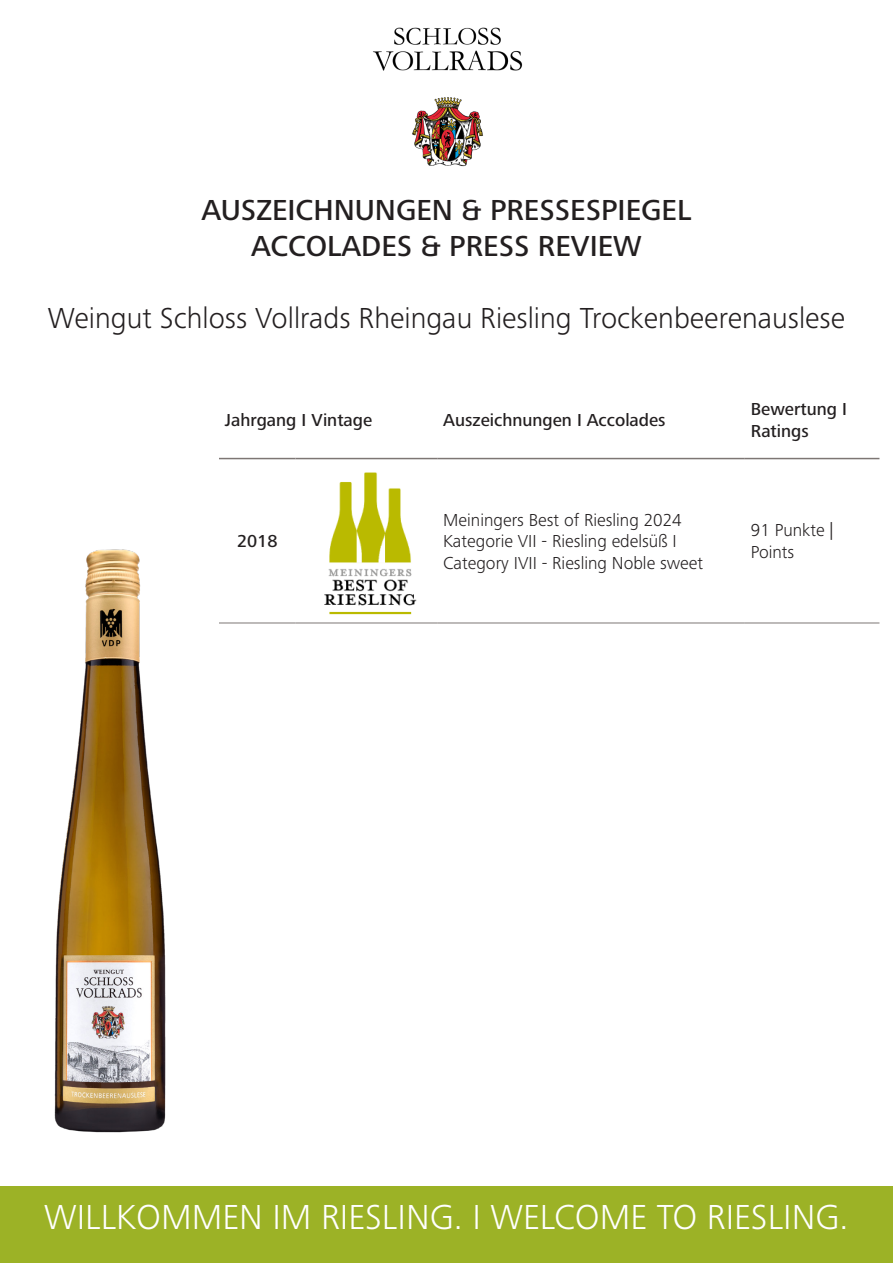
<style>
.page{position:relative;width:893px;height:1263px;background:#fff}
.page>*{position:absolute;margin:0;border:0;box-sizing:border-box;transform-origin:0 0}
.t1{font:300 36px "Frutiger Next Pro";color:#fff}
.t2{font:300 30px "Frutiger Next Pro";color:#231f20}
.t3{font:500 30px/36px "Frutiger Next Pro";color:#231f20;text-align:center}
.t4{font:300 18px/21.6px "Frutiger Next Pro";color:#231f20}
.t5{font:500 18px/21.6px "Frutiger Next Pro";color:#231f20}
</style>
<div class="page">
<div style="left:0;top:1186px;width:893px;height:77px;background:#9cb226"></div>
<img style="left:373px;top:27px;width:150px;height:140px">
<img style="left:54px;top:549px;width:112px;height:584px">
<hr style="left:437px;top:458px;width:308px;height:1px;background:#7d7674">
<hr style="left:437px;top:623px;width:308px;height:1px;background:#7d7674">
<hr style="left:295px;top:623px;width:142px;height:1px;background:#7d7674">
<hr style="left:295px;top:458px;width:142px;height:1px;background:#7d7674">
<hr style="left:745px;top:458px;width:134px;height:1px;background:#7d7674">
<hr style="left:745px;top:623px;width:134px;height:1px;background:#7d7674">
<hr style="left:219px;top:623px;width:76px;height:1px;background:#7d7674">
<hr style="left:219px;top:458px;width:76px;height:1px;background:#7d7674">
<img style="left:324px;top:472px;width:93px;height:143px">
<h2 class="t3" style="left:201px;top:192px;width:492px">AUSZEICHNUNGEN &amp; PRESSESPIEGEL<br>ACCOLADES &amp; PRESS REVIEW</h2>
<h2 class="t2" style="left:48px;top:301px;width:799px">Weingut Schloss Vollrads Rheingau Riesling Trockenbeerenauslese</h2>
<p class="t5" style="left:225px;top:409px;width:149px">Jahrgang I Vintage</p>
<p class="t5" style="left:443px;top:409px;width:224px">Auszeichnungen I Accolades</p>
<p class="t5" style="left:751px;top:398px;width:98px">Bewertung I<br>Ratings</p>
<p class="t5" style="left:237px;top:530px;width:42px">2018</p>
<p class="t4" style="left:443px;top:509px;width:261px">Meiningers Best of Riesling 2024<br>Kategorie VII - Riesling edelsüß I<br>Category IVII - Riesling Noble sweet</p>
<p class="t4" style="left:751px;top:520px;width:84px">91 Punkte |<br>Points</p>
<h1 class="t1" style="left:44px;top:1197px;width:806px">WILLKOMMEN IM RIESLING. I WELCOME TO RIESLING.</h1>
</div>
